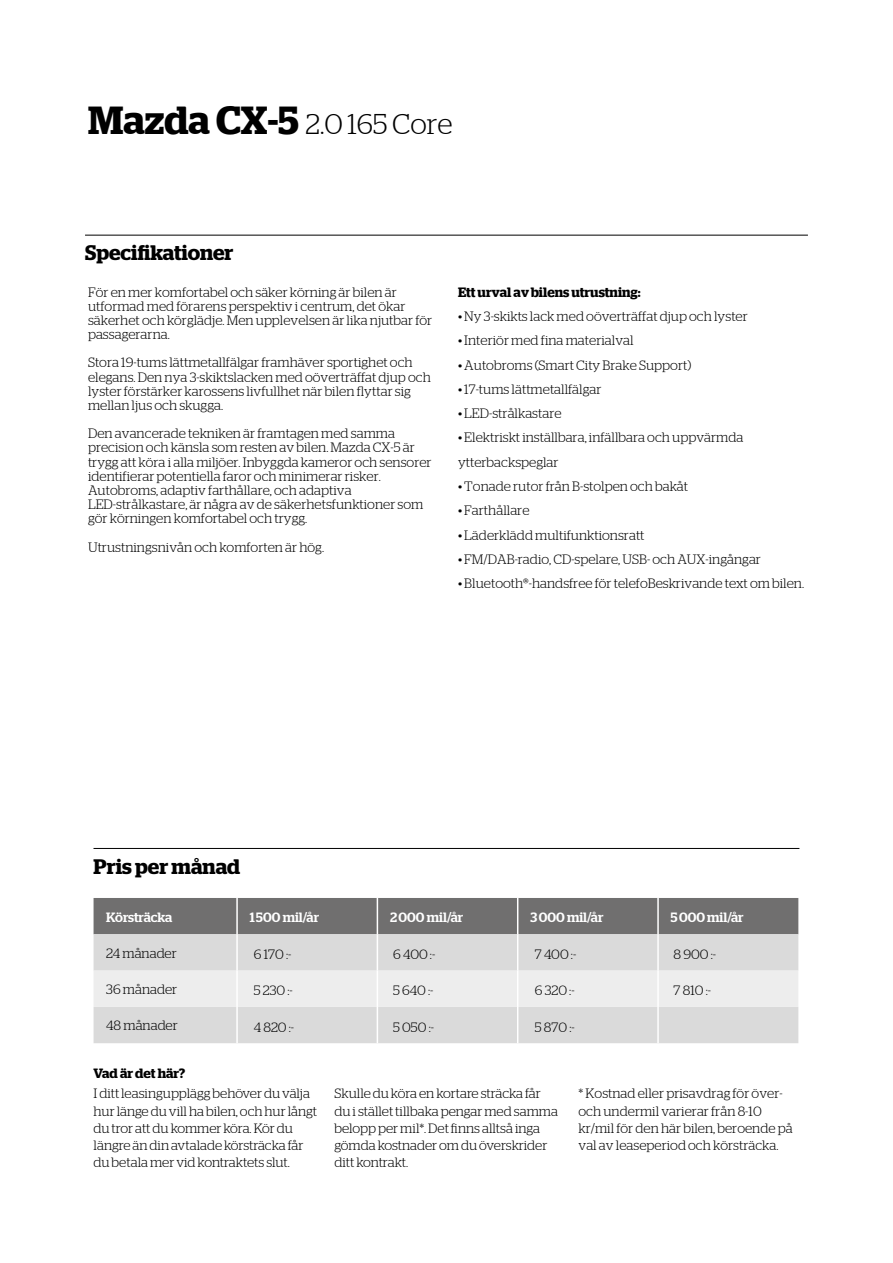
<style>
.page{position:relative;width:893px;height:1263px;background:#fff}
.page>*{position:absolute;margin:0;border:0;box-sizing:border-box;transform-origin:0 0}
.t1{font:300 28.5px "Stag";color:#000}
.t2{font:600 21px "Stag";color:#000}
.t3{font:300 13.5px/14.1px "Stag";color:#000}
.t4{font:500 13.5px "Stag";color:#fff}
.t5{font:600 13.5px "Stag";color:#000}
.s1{font-weight:600;font-size:39px}
</style>
<div class="page">
<hr style="left:85px;top:235px;width:723px;height:1px;background:#000">
<hr style="left:94px;top:848px;width:705px;height:1px;background:#000">
<div style="left:94px;top:898px;width:704px;height:36px;background:#706f6f"></div>
<div style="left:94px;top:934px;width:704px;height:109px;background:#dadada"></div>
<div style="left:94px;top:970px;width:704px;height:37px;background:#ededed"></div>
<hr style="left:236px;top:898px;width:2px;height:36px;background:#fff">
<hr style="left:236px;top:934px;width:2px;height:36px;background:#fff">
<hr style="left:236px;top:970px;width:2px;height:37px;background:#fff">
<hr style="left:236px;top:1007px;width:2px;height:36px;background:#fff">
<hr style="left:377px;top:898px;width:1px;height:36px;background:#fff">
<hr style="left:377px;top:934px;width:1px;height:36px;background:#fff">
<hr style="left:377px;top:970px;width:1px;height:37px;background:#fff">
<hr style="left:377px;top:1007px;width:1px;height:36px;background:#fff">
<hr style="left:517px;top:898px;width:1px;height:36px;background:#fff">
<hr style="left:517px;top:934px;width:1px;height:36px;background:#fff">
<hr style="left:517px;top:970px;width:1px;height:37px;background:#fff">
<hr style="left:517px;top:1007px;width:1px;height:36px;background:#fff">
<hr style="left:657px;top:898px;width:2px;height:36px;background:#fff">
<hr style="left:657px;top:934px;width:2px;height:36px;background:#fff">
<hr style="left:657px;top:970px;width:2px;height:37px;background:#fff">
<hr style="left:657px;top:1007px;width:2px;height:36px;background:#fff">
<h1 class="t1" style="left:88px;top:107px;width:366px"><span class="s1">Mazda CX-5</span> 2.0 165 Core</h1>
<h2 class="t2" style="left:85px;top:241px;width:150px">Specifikationer</h2>
<p class="t3" style="left:88px;top:285px;width:346px">För en mer komfortabel och säker körning är bilen är utformad med förarens perspektiv i centrum, det ökar säkerhet och körglädje. Men upplevelsen är lika njutbar för passagerarna.</p>
<p class="t3" style="left:88px;top:355px;width:344px">Stora 19-tums lättmetallfälgar framhäver sportighet och elegans. Den nya 3-skiktslacken med oöverträffat djup och lyster förstärker karossens livfullhet när bilen flyttar sig mellan ljus och skugga.</p>
<p class="t3" style="left:88px;top:426px;width:345px">Den avancerade tekniken är framtagen med samma precision och känsla som resten av bilen. Mazda CX-5 är trygg att köra i alla miljöer. Inbyggda kameror och sensorer identifierar potentiella faror och minimerar risker.<br>Autobroms, adaptiv farthållare, och adaptiva LED-strålkastare, är några av de säkerhetsfunktioner som gör körningen komfortabel och trygg.</p>
<p class="t3" style="left:88px;top:540px;width:238px">Utrustningsnivån och komforten är hög.</p>
<p class="t5" style="left:458px;top:284px;width:184px">Ett urval av bilens utrustning:</p>
<p class="t3" style="left:458px;top:309px;width:291px">• Ny 3-skikts lack med oöverträffat djup och lyster</p>
<p class="t3" style="left:458px;top:333px;width:177px">• Interiör med fina materialval</p>
<p class="t3" style="left:458px;top:358px;width:235px">• Autobroms (Smart City Brake Support)</p>
<p class="t3" style="left:458px;top:382px;width:145px">• 17-tums lättmetallfälgar</p>
<p class="t3" style="left:458px;top:406px;width:105px">• LED-strålkastare</p>
<p class="t3" style="left:458px;top:425px;width:287px;line-height:24.3px">• Elektriskt inställbara, infällbara och uppvärmda ytterbackspeglar</p>
<p class="t3" style="left:458px;top:479px;width:232px">• Tonade rutor från B-stolpen och bakåt</p>
<p class="t3" style="left:458px;top:503px;width:73px">• Farthållare</p>
<p class="t3" style="left:458px;top:528px;width:188px">• Läderklädd multifunktionsratt</p>
<p class="t3" style="left:458px;top:552px;width:305px">• FM/DAB-radio, CD-spelare, USB- och AUX-ingångar</p>
<p class="t3" style="left:458px;top:576px;width:348px">• Bluetooth®-handsfree för telefoBeskrivande text om bilen.</p>
<h2 class="t2" style="left:94px;top:854px;width:148px">Pris per månad</h2>
<p class="t4" style="left:106px;top:909px;width:68px">Körsträcka</p>
<p class="t4" style="left:250px;top:909px;width:71px">1 500 mil/år</p>
<p class="t4" style="left:390px;top:909px;width:75px">2 000 mil/år</p>
<p class="t4" style="left:530px;top:909px;width:74px">3 000 mil/år</p>
<p class="t4" style="left:671px;top:909px;width:74px">5 000 mil/år</p>
<p class="t3" style="left:106px;top:946px;width:72px">24 månader</p>
<p class="t3" style="left:106px;top:982px;width:73px">36 månader</p>
<p class="t3" style="left:106px;top:1018px;width:73px">48 månader</p>
<p class="t3" style="left:254px;top:947px;width:39px">6 170 :-</p>
<p class="t3" style="left:393px;top:947px;width:44px">6 400 :-</p>
<p class="t3" style="left:535px;top:947px;width:43px">7 400 :-</p>
<p class="t3" style="left:674px;top:947px;width:44px">8 900 :-</p>
<p class="t3" style="left:254px;top:983px;width:40px">5 230 :-</p>
<p class="t3" style="left:393px;top:983px;width:42px">5 640 :-</p>
<p class="t3" style="left:535px;top:983px;width:41px">6 320 :-</p>
<p class="t3" style="left:674px;top:983px;width:39px">7 810 :-</p>
<p class="t3" style="left:254px;top:1020px;width:42px">4 820 :-</p>
<p class="t3" style="left:393px;top:1020px;width:42px">5 050 :-</p>
<p class="t3" style="left:535px;top:1020px;width:41px">5 870 :-</p>
<p class="t5" style="left:94px;top:1066px;width:93px">Vad är det här?</p>
<p class="t3" style="left:94px;top:1085px;width:225px;line-height:17.2px">I ditt leasingupplägg behöver du välja hur länge du vill ha bilen, och hur långt du tror att du kommer köra. Kör du längre än din avtalade körsträcka får du betala mer vid kontraktets slut.</p>
<p class="t3" style="left:334px;top:1085px;width:225px;line-height:17.2px">Skulle du köra en kortare sträcka får du i stället tillbaka pengar med samma belopp per mil*. Det finns alltså inga gömda kostnader om du överskrider ditt kontrakt.</p>
<p class="t3" style="left:578px;top:1085px;width:216px;line-height:17.2px">* Kostnad eller prisavdrag för över&shy;och undermil varierar från 8-10 kr/mil för den här bilen, beroende på val av leaseperiod och körsträcka.</p>
</div>
